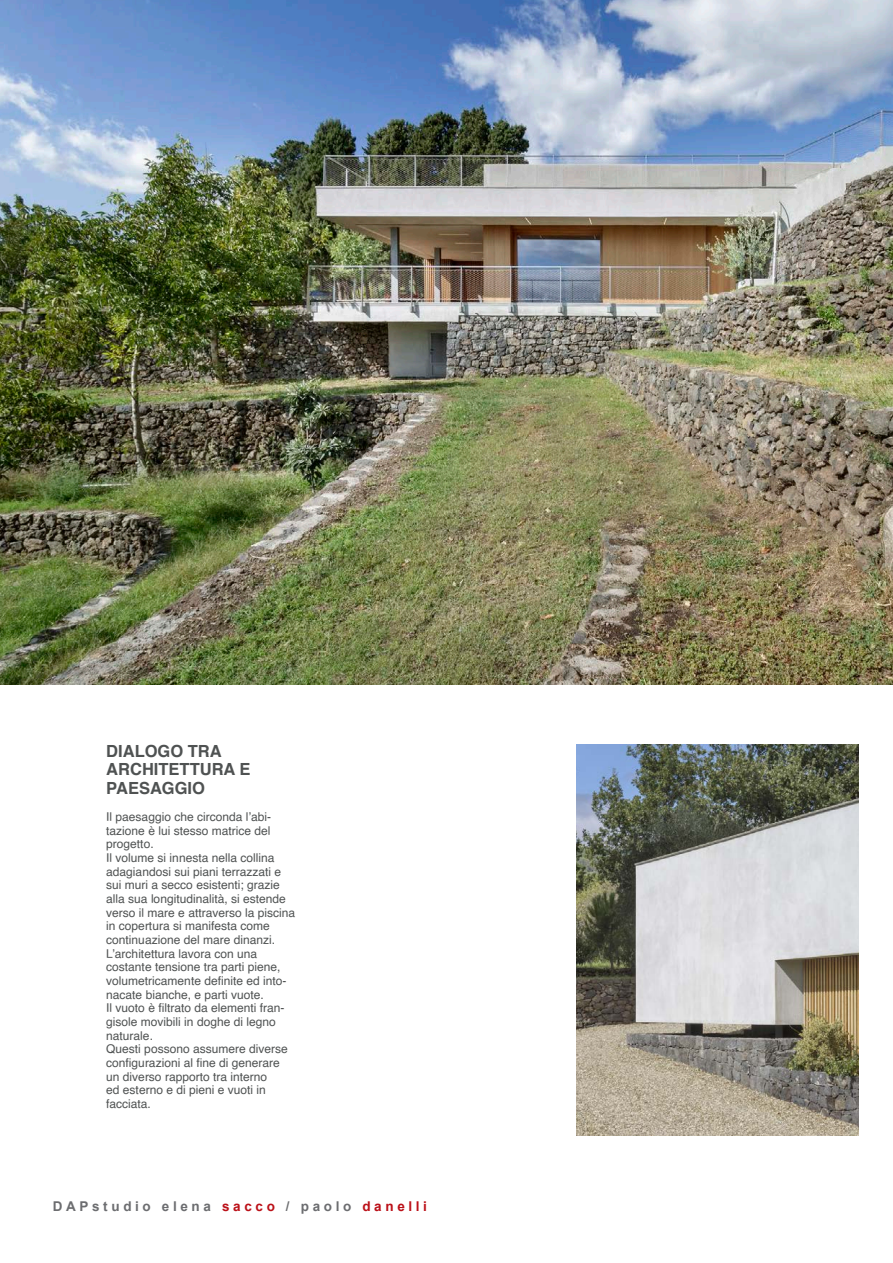
<style>
.page{position:relative;width:893px;height:1263px;background:#fff}
.page>*{position:absolute;margin:0;border:0;box-sizing:border-box;transform-origin:0 0}
.t1{font:700 16.65px "Helvetica";color:#4f5252}
.t2{font:700 13.5px "Arial";letter-spacing:.27em;color:#6c6d70}
.t3{font:12.15px/13.6px "Helvetica 2";color:#4f5252}
.s1{font-family:"Helvetica"}
.s2{color:#bb1018}
</style>
<div class="page">
<img style="left:0;top:0;width:893px;height:685px">
<img style="left:576px;top:745px;width:282px;height:390px">
<p class="t1" style="left:106px;top:738px;width:117px">DIALOGO TRA</p>
<p class="t1" style="left:106px;top:756px;width:146px">ARCHITETTURA E</p>
<p class="t1" style="left:106px;top:774px;width:100px">PAESAGGIO</p>
<p class="t3" style="left:106px;top:810px;width:166px;text-align:justify">Il paesaggio che circonda l’abi&shy;<span class="s1">tazione è lui stesso matrice del </span>progetto.</p>
<p class="t3" style="left:106px;top:851px;width:190px">Il volume si innesta nella collina adagiandosi sui piani terrazzati e sui muri a secco esistenti; grazie alla sua longitudinalità, si estende verso il mare e attraverso la piscina in copertura si manifesta come continuazione del mare dinanzi.</p>
<p class="t3" style="left:106px;top:947px;width:182px">L’architettura lavora con una costante tensione tra parti piene, <span class="s1">volumetricamente definite ed into&shy;</span>nacate bianche, e parti vuote.</p>
<p class="t3" style="left:106px;top:1002px;width:180px"><span class="s1">Il vuoto è filtrato da elementi fran&shy;</span>gisole movibili in doghe di legno naturale.</p>
<p class="t3" style="left:106px;top:1043px;width:183px">Questi possono assumere diverse <span class="s1">configurazioni al fine di generare </span>un diverso rapporto tra interno<br>ed esterno e di pieni e vuoti in facciata.</p>
<p class="t2" style="left:53px;top:1196px;width:376px">DAPstudio elena <span class="s2">sacco</span> / paolo <span class="s2">danelli</span></p>
</div>
